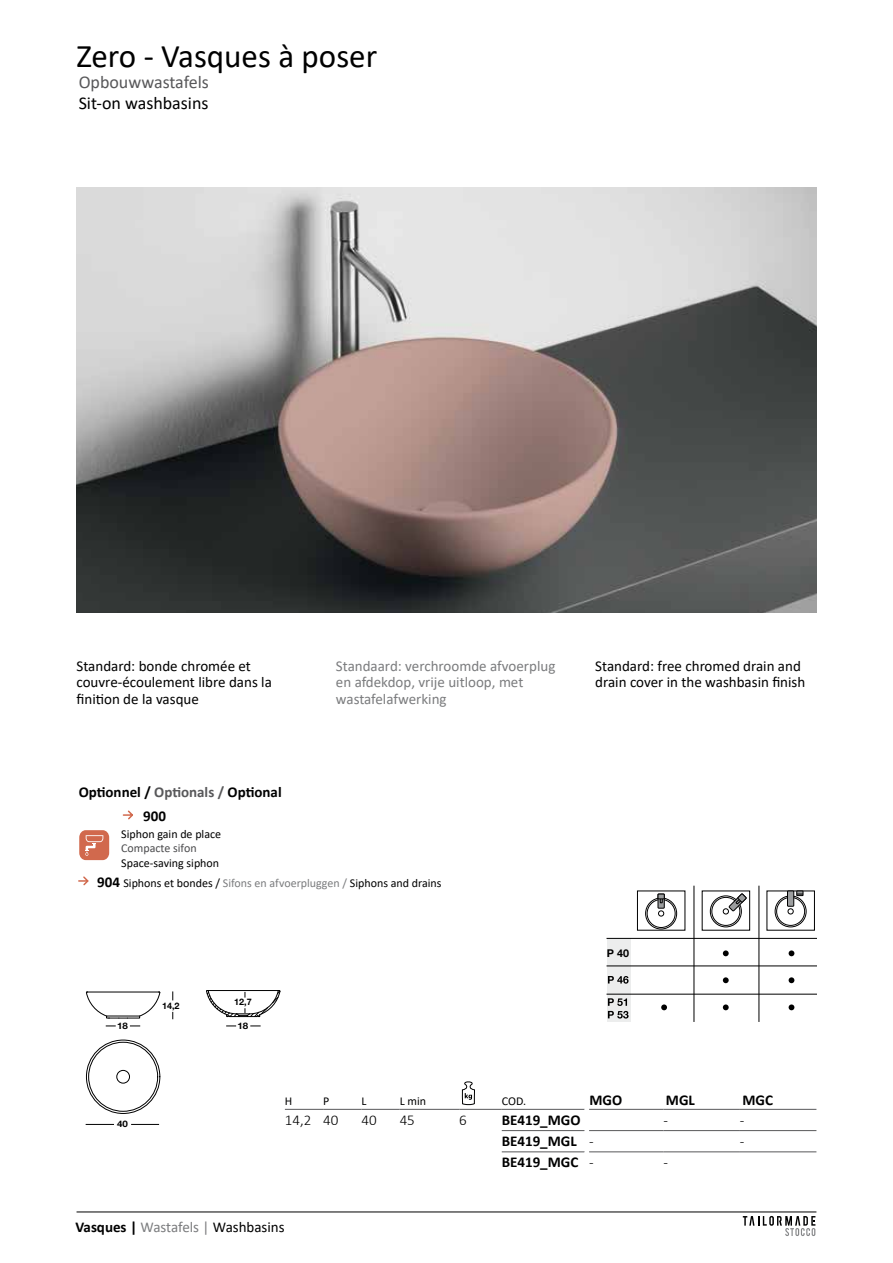
<style>
.page{position:relative;width:893px;height:1263px;background:#fff}
.page>*{position:absolute;margin:0;border:0;box-sizing:border-box;transform-origin:0 0}
.t1{font:33px "Calibri";color:#000}
.t2{font:18px "Calibri";color:#000}
.t3{font:18px "Calibri";color:#58585a}
.t4{font:15px/16.5px "Calibri";color:#000}
.t5{font:15px/16.5px "Calibri";color:#7b7c7e}
.t6{font:700 15px/24px "Calibri";color:#000}
.t7{font:300 15px "Calibri";color:#000}
.t8{font:12px "Calibri";color:#000}
.t9{font:12px "Calibri";color:#4b4b4d}
.t10{font:700 10.8px "Helvetica Neue";color:#000}
.t11{font:700 9px "Helvetica Neue";color:#000}
.t12{font:700 9px "Helvetica Neue";color:#000;scale:1.08 1}
.s1{color:#58585a}
.s2{font-weight:700;font-size:15px}
.s3{color:#7b7c7e}
.s4{font-weight:300}
.s5{font-weight:700;color:#000}
.s6{color:#000}
</style>
<div class="page">
<div style="left:117px;top:1070px;width:13px;height:13px;border:1px solid #000;border-radius:50%"></div>
<div style="left:86px;top:1040px;width:74px;height:74px;border:1px solid #000;border-radius:50%"></div>
<div style="left:88px;top:1042px;width:70px;height:69px;border:1px solid #000;border-radius:50%"></div>
<svg style="left:86px;top:1124px;width:28px;height:1px"></svg>
<svg style="left:131px;top:1124px;width:28px;height:1px"></svg>
<svg style="left:206px;top:990px;width:74px;height:27px"></svg>
<svg style="left:86px;top:991px;width:74px;height:28px"></svg>
<hr style="left:285px;top:1109px;width:38px;height:1px;background:#58585a">
<hr style="left:323px;top:1109px;width:38px;height:1px;background:#58585a">
<hr style="left:361px;top:1109px;width:39px;height:1px;background:#58585a">
<hr style="left:400px;top:1109px;width:59px;height:1px;background:#58585a">
<hr style="left:459px;top:1109px;width:43px;height:1px;background:#58585a">
<hr style="left:502px;top:1109px;width:83px;height:1px;background:#58585a">
<hr style="left:589px;top:1109px;width:74px;height:1px;background:#58585a">
<hr style="left:663px;top:1109px;width:77px;height:1px;background:#58585a">
<hr style="left:740px;top:1109px;width:76px;height:1px;background:#58585a">
<hr style="left:502px;top:1130px;width:83px;height:1px;background:#58585a">
<hr style="left:589px;top:1130px;width:74px;height:1px;background:#58585a">
<hr style="left:663px;top:1130px;width:77px;height:1px;background:#58585a">
<hr style="left:740px;top:1130px;width:76px;height:1px;background:#58585a">
<hr style="left:502px;top:1151px;width:83px;height:1px;background:#58585a">
<hr style="left:589px;top:1151px;width:74px;height:1px;background:#58585a">
<hr style="left:663px;top:1151px;width:77px;height:1px;background:#58585a">
<hr style="left:740px;top:1151px;width:76px;height:1px;background:#58585a">
<svg style="left:462px;top:1081px;width:13px;height:24px"></svg>
<svg style="left:78px;top:876px;width:11px;height:10px"></svg>
<div style="left:79px;top:830px;width:30px;height:30px;background:#d1694d;border-radius:7px"></div>
<svg style="left:85px;top:835px;width:18px;height:21px"></svg>
<svg style="left:122px;top:810px;width:11px;height:10px"></svg>
<div style="left:606px;top:938px;width:24px;height:84px;background:#eceded"></div>
<svg style="left:775px;top:896px;width:31px;height:31px"></svg>
<div style="left:775px;top:895px;width:31px;height:32px;border:1px solid #000;border-radius:50%"></div>
<div style="left:777px;top:897px;width:28px;height:28px;background:#fff;border-radius:50%"></div>
<div style="left:776px;top:897px;width:29px;height:29px;border:1px solid #000;border-radius:50%"></div>
<svg style="left:788px;top:908px;width:6px;height:6px"></svg>
<div style="left:787px;top:891px;width:7px;height:15px;background:#9c9e9f"></div>
<div style="left:787px;top:890px;width:7px;height:17px;border:1px solid #000"></div>
<div style="left:796px;top:890px;width:7px;height:6px;border:1px solid #000"></div>
<svg style="left:797px;top:891px;width:6px;height:4px"></svg>
<svg style="left:646px;top:898px;width:31px;height:31px"></svg>
<div style="left:645px;top:897px;width:32px;height:32px;border:1px solid #000;border-radius:50%"></div>
<div style="left:647px;top:899px;width:28px;height:28px;background:#fff;border-radius:50%"></div>
<div style="left:647px;top:899px;width:28px;height:29px;border:1px solid #000;border-radius:50%"></div>
<svg style="left:658px;top:910px;width:6px;height:6px"></svg>
<div style="left:658px;top:894px;width:7px;height:14px;border:1px solid #000"></div>
<svg style="left:658px;top:894px;width:7px;height:9px"></svg>
<svg style="left:710px;top:896px;width:31px;height:31px"></svg>
<div style="left:710px;top:895px;width:32px;height:32px;border:1px solid #000;border-radius:50%"></div>
<div style="left:712px;top:897px;width:28px;height:28px;background:#fff;border-radius:50%"></div>
<div style="left:711px;top:897px;width:29px;height:29px;border:1px solid #000;border-radius:50%"></div>
<svg style="left:723px;top:895px;width:20px;height:19px"></svg>
<svg style="left:738px;top:894px;width:8px;height:8px"></svg>
<div style="left:737px;top:893px;width:10px;height:9px;border:1px solid #000;border-radius:4px"></div>
<svg style="left:608px;top:998px;width:21px;height:20px"></svg>
<svg style="left:608px;top:976px;width:21px;height:8px"></svg>
<svg style="left:723px;top:1004px;width:6px;height:6px"></svg>
<svg style="left:789px;top:1004px;width:5px;height:6px"></svg>
<svg style="left:661px;top:1004px;width:6px;height:6px"></svg>
<svg style="left:723px;top:977px;width:6px;height:6px"></svg>
<svg style="left:723px;top:950px;width:6px;height:6px"></svg>
<svg style="left:789px;top:977px;width:5px;height:6px"></svg>
<hr style="left:694px;top:886px;width:1px;height:136px;background:#000">
<hr style="left:606px;top:966px;width:210px;height:1px;background:#000">
<hr style="left:606px;top:994px;width:210px;height:1px;background:#000">
<hr style="left:606px;top:938px;width:210px;height:1px;background:#000">
<hr style="left:759px;top:886px;width:1px;height:136px;background:#000">
<svg style="left:789px;top:950px;width:5px;height:6px"></svg>
<hr style="left:77px;top:1212px;width:739px;height:1px;background:#000">
<img style="left:77px;top:187px;width:739px;height:426px">
<svg style="left:743px;top:1216px;width:72px;height:20px"></svg>
<h1 class="t1" style="left:77px;top:33px;width:302px">Zero - Vasques à poser</h1>
<p class="t3" style="left:79px;top:70px;width:132px">Opbouwwastafels</p>
<p class="t2" style="left:79px;top:91px;width:131px">Sit-on washbasins</p>
<p class="t4" style="left:77px;top:657px;width:197px">Standard: bonde chromée et couvre-écoulement libre dans la finition de la vasque</p>
<p class="t5" style="left:336px;top:657px;width:221px">Standaard: verchroomde afvoerplug en afdekdop, vrije uitloop, met wastafelafwerking</p>
<p class="t4" style="left:595px;top:657px;width:212px">Standard: free chromed drain and drain cover in the washbasin finish</p>
<p class="t6" style="left:143px;top:780px;width:140px;text-indent:-64px">Optionnel / <span class="s1">Optionals /</span> Optional<br>900</p>
<p class="t8" style="left:121px;top:825px;width:101px">Siphon gain de place</p>
<p class="t9" style="left:121px;top:840px;width:77px">Compacte sifon</p>
<p class="t8" style="left:121px;top:854px;width:100px">Space-saving siphon</p>
<p class="t8" style="left:97px;top:874px;width:346px"><span class="s2">904</span> Siphons et bondes / <span class="s3">Sifons en afvoerpluggen /</span> Siphons and drains</p>
<p class="t11" style="left:162px;top:1000px;width:19px">14,2</p>
<p class="t11" style="left:234px;top:996px;width:19px">12,7</p>
<p class="t12" style="left:117px;top:1020px;width:12px">18</p>
<p class="t12" style="left:237px;top:1020px;width:12px">18</p>
<p class="t10" style="left:607px;top:947px;width:24px">P 40</p>
<p class="t12" style="left:117px;top:1118px;width:12px">40</p>
<p class="t8" style="left:285px;top:1093px;width:9px">H</p>
<p class="t8" style="left:323px;top:1093px;width:8px">P</p>
<p class="t8" style="left:361px;top:1093px;width:7px">L</p>
<p class="t8" style="left:400px;top:1093px;width:28px">L min</p>
<p class="t8" style="left:502px;top:1093px;width:26px">COD.</p>
<p class="t6" style="left:589px;top:1088px;width:34px">MGO</p>
<p class="t6" style="left:666px;top:1088px;width:31px">MGL</p>
<p class="t6" style="left:742px;top:1088px;width:32px">MGC</p>
<p class="t7" style="left:285px;top:1110px;width:55px">14,2 40</p>
<p class="t7" style="left:361px;top:1110px;width:17px">40</p>
<p class="t7" style="left:400px;top:1110px;width:17px">45</p>
<p class="t7" style="left:459px;top:1110px;width:9px">6</p>
<p class="t6" style="left:502px;top:1108px;width:80px">BE419_MGO</p>
<p class="t7" style="left:663px;top:1110px;width:6px">-</p>
<p class="t7" style="left:740px;top:1110px;width:6px">-</p>
<p class="t6" style="left:502px;top:1129px;width:93px">BE419_MGL <span class="s4">-</span></p>
<p class="t7" style="left:740px;top:1132px;width:6px">-</p>
<p class="t6" style="left:502px;top:1150px;width:93px">BE419_MGC <span class="s4">-</span></p>
<p class="t7" style="left:663px;top:1153px;width:6px">-</p>
<p class="t5" style="left:76px;top:1218px;width:211px"><span class="s5">Vasques |</span> Wastafels | <span class="s6">Washbasins</span></p>
</div>
